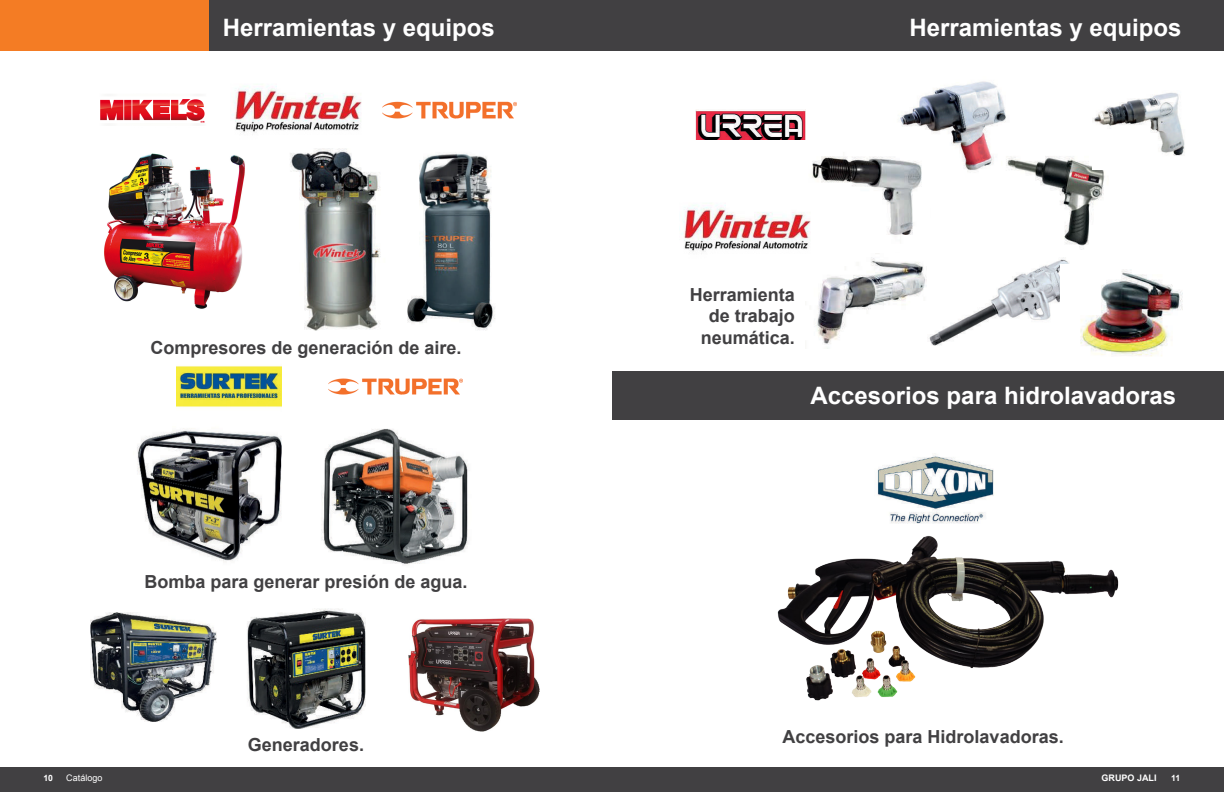
<style>
.page{position:relative;width:1224px;height:792px;background:#fff}
.page>*{position:absolute;margin:0;border:0;box-sizing:border-box;transform-origin:0 0}
.t1{font:700 24px "Arial";color:#fff}
.t2{font:700 18px/21.6px "Arial";color:#414042;text-align:right}
.t3{font:700 9px "Arial";color:#fff}
.t4{font:9px "Arial";color:#fff}
.t5{font:700 8.6px "Arial";color:#fff}
</style>
<div class="page">
<div style="left:0;top:767px;width:1224px;height:25px;background:#414042"></div>
<div style="left:209px;top:0;width:1015px;height:50px;background:#414042"></div>
<div style="left:0;top:0;width:209px;height:50px;background:#f47c24"></div>
<div style="left:612px;top:372px;width:612px;height:48px;background:#414042"></div>
<img style="left:100px;top:99px;width:105px;height:24px">
<img style="left:382px;top:101px;width:134px;height:18px">
<img style="left:290px;top:149px;width:91px;height:182px">
<img style="left:407px;top:153px;width:88px;height:177px">
<img style="left:137px;top:428px;width:145px;height:134px">
<img style="left:321px;top:428px;width:147px;height:137px">
<img style="left:176px;top:366px;width:106px;height:41px">
<img style="left:409px;top:619px;width:131px;height:112px">
<img style="left:91px;top:612px;width:126px;height:110px">
<img style="left:247px;top:608px;width:119px;height:121px">
<img style="left:900px;top:81px;width:106px;height:91px">
<img style="left:1002px;top:146px;width:103px;height:104px">
<img style="left:1093px;top:92px;width:92px;height:78px">
<img style="left:812px;top:131px;width:118px;height:104px">
<img style="left:816px;top:257px;width:111px;height:92px">
<img style="left:929px;top:257px;width:140px;height:89px">
<img style="left:1060px;top:264px;width:123px;height:93px">
<img style="left:695px;top:110px;width:111px;height:30px">
<img style="left:681px;top:205px;width:130px;height:47px">
<img style="left:328px;top:378px;width:134px;height:17px">
<img style="left:777px;top:535px;width:342px;height:166px">
<img style="left:877px;top:454px;width:117px;height:70px">
<img style="left:232px;top:86px;width:130px;height:47px">
<img style="left:104px;top:153px;width:141px;height:156px">
<h1 class="t1" style="left:223px;top:11px;width:274px">Herramientas y equipos</h1>
<h1 class="t1" style="left:909px;top:11px;width:274px">Herramientas y equipos</h1>
<p class="t2" style="left:150px;top:337px;width:313px">Compresores de generación de aire.</p>
<p class="t2" style="left:144px;top:572px;width:325px">Bomba para generar presión de agua.</p>
<p class="t2" style="left:690px;top:284px;width:107px">Herramienta de trabajo neumática.</p>
<h1 class="t1" style="left:811px;top:380px;width:367px">Accesorios para hidrolavadoras</h1>
<p class="t2" style="left:248px;top:734px;width:118px">Generadores.</p>
<p class="t2" style="left:783px;top:726px;width:283px">Accesorios para Hidrolavadoras.</p>
<p class="t5" style="left:44px;top:772px;width:11px">10</p>
<p class="t4" style="left:66px;top:772px;width:38px">Catálogo</p>
<p class="t3" style="left:1102px;top:772px;width:57px">GRUPO JALI</p>
<p class="t5" style="left:1171px;top:772px;width:11px">11</p>
</div>
